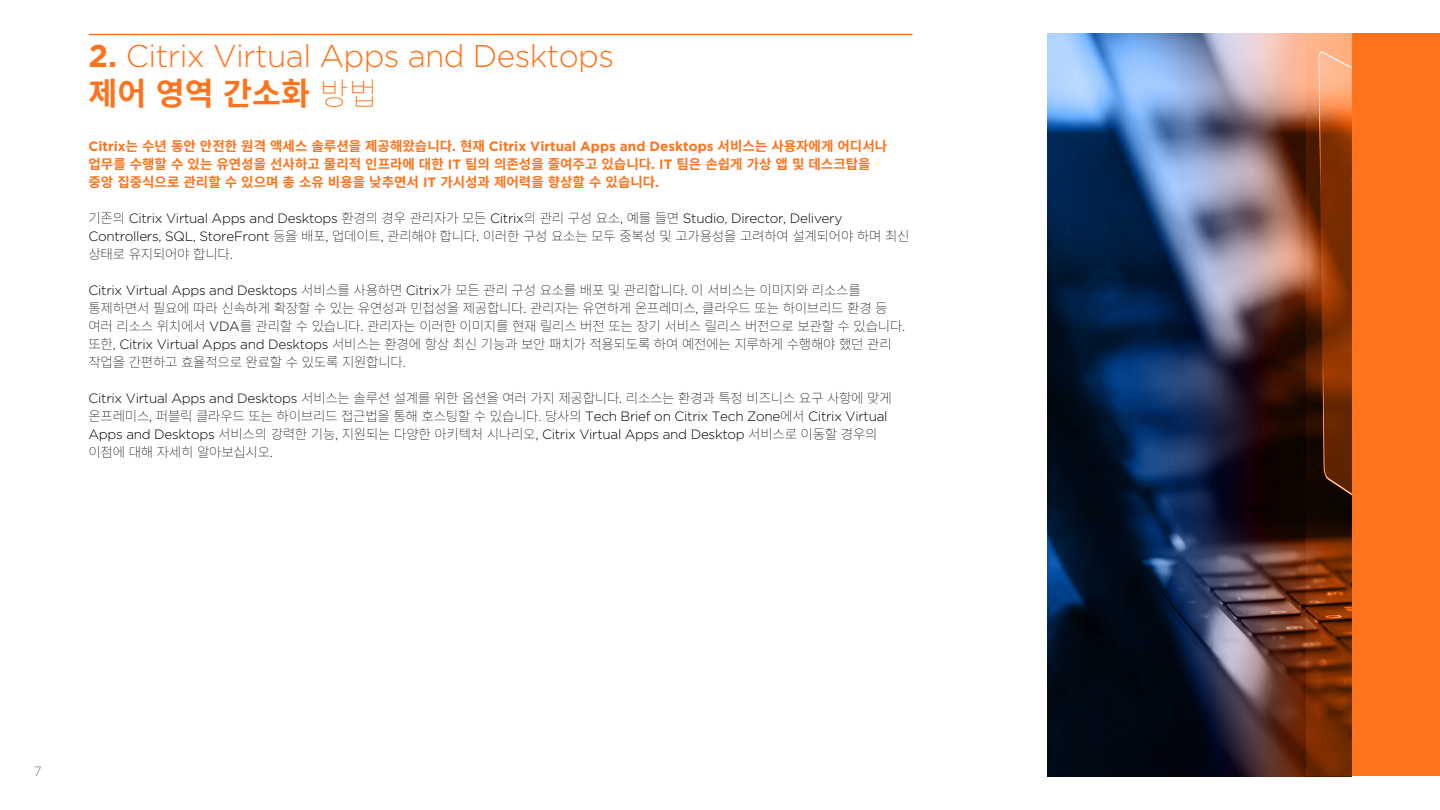
<style>
.page{position:relative;width:1440px;height:810px;background:#fff}
.page>*{position:absolute;margin:0;border:0;box-sizing:border-box;transform-origin:0 0}
.t1{font:300 31.5px "Gotham";letter-spacing:-.02em;color:#ff731c}
.t2{font:700 31.5px "Source Han Sans KR";color:#ff731c}
.t3{font:200 13.5px/18px "Source Han Sans KR";letter-spacing:-.02em;color:#000}
.t4{font:300 13.5px/18px "Gotham";letter-spacing:-.02em;color:#000}
.t5{font:700 13.5px/18px "Source Han Sans KR";color:#ff731c}
.t6{font:300 13.5px "Gotham";color:#77787b}
.s1{font-weight:700}
.s2{font-weight:200}
.s3{font-family:"Gotham"}
.s4{font-family:"Source Han Sans KR";font-weight:200}
.s5{font-family:"Gotham";font-weight:300}
</style>
<div class="page">
<div style="left:1306px;top:34px;width:134px;height:742px;background:#ff731c"></div>
<img style="left:1048px;top:34px;width:304px;height:742px">
<hr style="left:89px;top:34px;width:823px;height:1px;background:#ff731c">
<h1 class="t1" style="left:88px;top:36px;width:527px"><span class="s1">2.</span> Citrix Virtual Apps and Desktops</h1>
<h1 class="t2" style="left:88px;top:76px;width:291px">제어 영역 간소화 <span class="s2">방법</span></h1>
<p class="t5" style="left:88px;top:137px;width:800px"><span class="s3">Citrix</span>는 수년 동안 안전한 원격 액세스 솔루션을 제공해왔습니다<span class="s3">.</span> 현재 <span class="s3">Citrix Virtual Apps and Desktops</span> 서비스는 사용자에게 어디서나 업무를 수행할 수 있는 유연성을 선사하고 물리적 인프라에 대한 <span class="s3">IT</span> 팀의 의존성을 줄여주고 있습니다<span class="s3">. IT</span> 팀은 손쉽게 가상 앱 및 데스크탑을 중앙 집중식으로 관리할 수 있으며 총 소유 비용을 낮추면서 <span class="s3">IT</span> 가시성과 제어력을 향상할 수 있습니다<span class="s3">.</span></p>
<p class="t4" style="left:88px;top:209px;width:755px"><span class="s4">기존의</span> Citrix Virtual Apps and Desktops <span class="s4">환경의 경우 관리자가 모든</span> Citrix<span class="s4">의 관리 구성 요소</span>, <span class="s4">예를 들면</span> Studio, Director, Delivery</p>
<p class="t3" style="left:88px;top:227px;width:823px"><span class="s5">Controllers, SQL, StoreFront</span> 등을 배포<span class="s5">,</span> 업데이트<span class="s5">,</span> 관리해야 합니다<span class="s5">.</span> 이러한 구성 요소는 모두 중복성 및 고가용성을 고려하여 설계되어야 하며 최신 상태로 유지되어야 합니다<span class="s5">.</span></p>
<p class="t3" style="left:88px;top:281px;width:818px"><span class="s5">Citrix Virtual Apps and Desktops</span> 서비스를 사용하면 <span class="s5">Citrix</span>가 모든 관리 구성 요소를 배포 및 관리합니다<span class="s5">.</span> 이 서비스는 이미지와 리소스를 통제하면서 필요에 따라 신속하게 확장할 수 있는 유연성과 민첩성을 제공합니다<span class="s5">.</span> 관리자는 유연하게 온프레미스<span class="s5">,</span> 클라우드 또는 하이브리드 환경 등 여러 리소스 위치에서 <span class="s5">VDA</span>를 관리할 수 있습니다<span class="s5">.</span> 관리자는 이러한 이미지를 현재 릴리스 버전 또는 장기 서비스 릴리스 버전으로 보관할 수 있습니다<span class="s5">. </span>또한<span class="s5">, Citrix Virtual Apps and Desktops</span> 서비스는 환경에 항상 최신 기능과 보안 패치가 적용되도록 하여 예전에는 지루하게 수행해야 했던 관리 작업을 간편하고 효율적으로 완료할 수 있도록 지원합니다<span class="s5">.</span></p>
<p class="t3" style="left:88px;top:389px;width:805px"><span class="s5">Citrix Virtual Apps and Desktops</span> 서비스는 솔루션 설계를 위한 옵션을 여러 가지 제공합니다<span class="s5">.</span> 리소스는 환경과 특정 비즈니스 요구 사항에 맞게</p>
<p class="t4" style="left:88px;top:407px;width:801px"><span class="s4">온프레미스</span>, <span class="s4">퍼블릭 클라우드 또는 하이브리드 접근법을 통해 호스팅할 수 있습니다</span>. <span class="s4">당사의</span> Tech Brief on Citrix Tech Zone<span class="s4">에서</span> Citrix Virtual<br>Apps and Desktops <span class="s4">서비스의 강력한 기능</span>, <span class="s4">지원되는 다양한 아키텍처 시나리오</span>, Citrix Virtual Apps and Desktop <span class="s4">서비스로 이동할 경우의</span></p>
<p class="t3" style="left:88px;top:443px;width:186px">이점에 대해 자세히 알아보십시오<span class="s5">.</span></p>
<p class="t6" style="left:34px;top:763px;width:9px">7</p>
</div>
